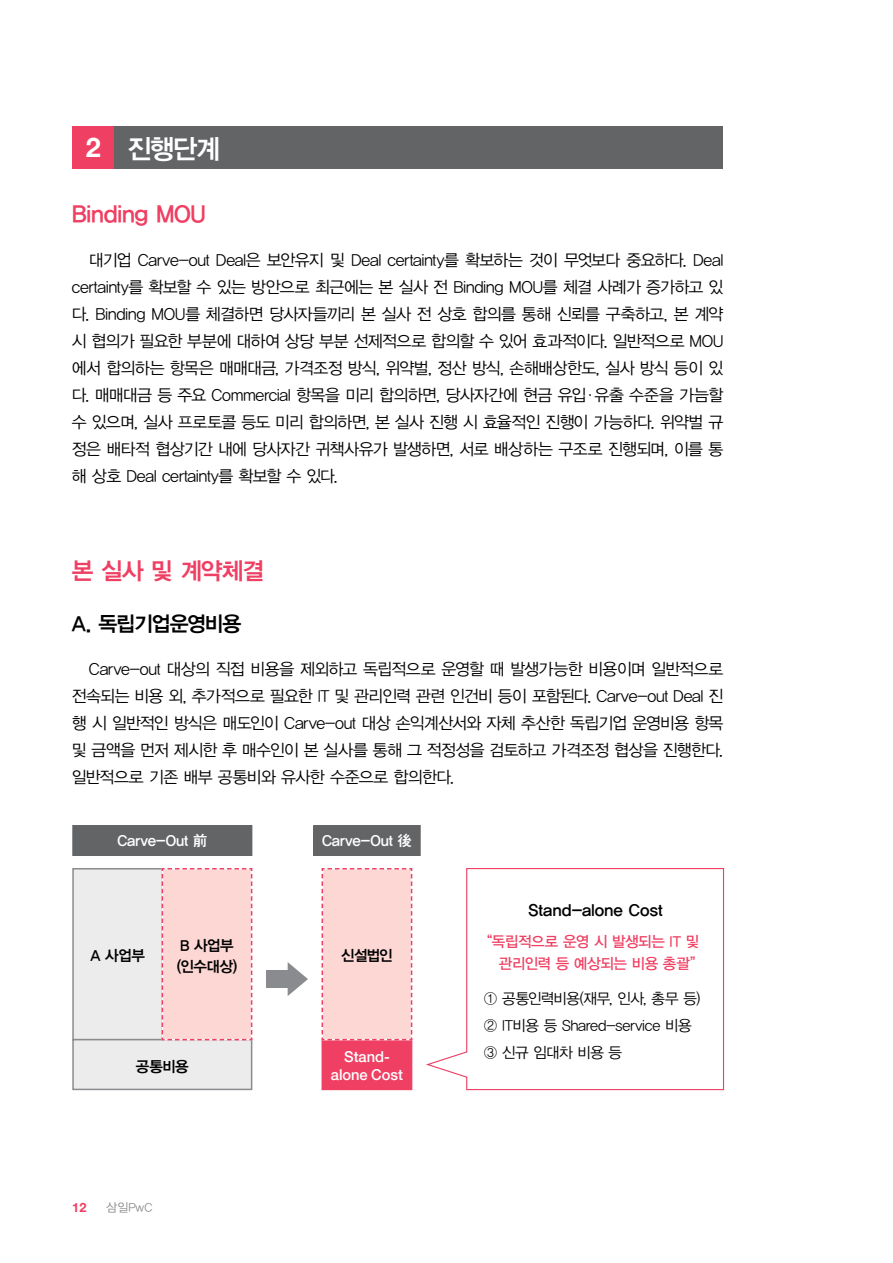
<style>
.page{position:relative;width:893px;height:1263px;background:#fff}
.page>*{position:absolute;margin:0;border:0;box-sizing:border-box;transform-origin:0 0}
.t1{font:27px "YDVYGO34";color:#fff}
.t2{font:24px "YDVYGO34";letter-spacing:-.03em;color:#ef3f62}
.t3{font:21px "YDVYGO34";letter-spacing:-.06em;color:#000}
.t4{font:16.5px/27px "YDVYGO32";letter-spacing:-.035em;color:#000;text-align:justify}
.t5{font:16.5px "YDVYGO34";color:#000}
.t6{font:15px/26.7px "YDVYGO32";letter-spacing:-.02em;color:#000}
.t7{font:15px/22.5px "YDVYGO33";letter-spacing:-.025em;color:#ef3f62;text-align:center}
.t8{font:15px/21px "YDVYGO34";letter-spacing:-.035em;color:#000}
.t9{font:15px "YDVYGO34";letter-spacing:-.015em;color:#fff}
.t10{font:500 15px/18px "Helvetica Neue LT Pro";letter-spacing:-.005em;color:#fff;text-align:center}
.t11{font:700 12.75px "Helvetica Neue LT Pro";color:#ef3f62}
.t12{font:12px "YDVYGO32";color:#898b8e}
.s1{font-family:"Helvetica Neue LT Pro";font-weight:700}
</style>
<div class="page">
<div style="left:72px;top:126px;width:42px;height:43px;background:#ef3f62"></div>
<div style="left:114px;top:126px;width:609px;height:43px;background:#626466"></div>
<div style="left:73px;top:826px;width:179px;height:29px;background:#626466"></div>
<div style="left:72px;top:825px;width:180px;height:31px;border:2px solid #626466"></div>
<div style="left:73px;top:869px;width:89px;height:171px;background:#ececed"></div>
<div style="left:72px;top:868px;width:91px;height:172px;border:2px solid #898b8e"></div>
<div style="left:73px;top:1040px;width:179px;height:49px;background:#ececed"></div>
<div style="left:72px;top:1039px;width:180px;height:51px;border:2px solid #898b8e"></div>
<svg style="left:161px;top:868px;width:92px;height:173px;background:#fbd3d1"></svg>
<div style="left:322px;top:1040px;width:90px;height:49px;background:#ef3f62"></div>
<div style="left:322px;top:1039px;width:90px;height:51px;border:2px solid #ef3f62"></div>
<svg style="left:321px;top:868px;width:92px;height:173px;background:#fbd3d1"></svg>
<div style="left:314px;top:826px;width:106px;height:29px;background:#626466"></div>
<div style="left:313px;top:825px;width:108px;height:31px;border:2px solid #626466"></div>
<div style="left:266px;top:970px;width:23px;height:18px;background:#898b8e"></div>
<svg style="left:288px;top:962px;width:20px;height:34px"></svg>
<svg style="left:426px;top:868px;width:299px;height:223px"></svg>
<h1 class="t1" style="left:86px;top:131px;width:136px"><span class="s1">2</span> 진행단계</h1>
<h2 class="t2" style="left:72px;top:198px;width:135px">Binding MOU</h2>
<p class="t4" style="left:72px;top:246px;width:653px;text-indent:17px">대기업 Carve-out Deal은 보안유지 및 Deal certainty를 확보하는 것이 무엇보다 중요하다. Deal certainty를 확보할 수 있는 방안으로 최근에는 본 실사 전 Binding MOU를 체결 사례가 증가하고 있 다. Binding MOU를 체결하면 당사자들끼리 본 실사 전 상호 합의를 통해 신뢰를 구축하고, 본 계약 시 협의가 필요한 부분에 대하여 상당 부분 선제적으로 합의할 수 있어 효과적이다. 일반적으로 MOU 에서 합의하는 항목은 매매대금, 가격조정 방식, 위약벌, 정산 방식, 손해배상한도, 실사 방식 등이 있 다. 매매대금 등 주요 Commercial 항목을 미리 합의하면, 당사자간에 현금 유입·유출 수준을 가늠할 수 있으며, 실사 프로토콜 등도 미리 합의하면, 본 실사 진행 시 효율적인 진행이 가능하다. 위약벌 규 정은 배타적 협상기간 내에 당사자간 귀책사유가 발생하면, 서로 배상하는 구조로 진행되며, 이를 통 해 상호 Deal certainty를 확보할 수 있다.</p>
<h2 class="t2" style="left:72px;top:555px;width:194px">본 실사 및 계약체결</h2>
<p class="t3" style="left:72px;top:610px;width:171px">A. 독립기업운영비용</p>
<p class="t4" style="left:72px;top:655px;width:653px;text-indent:17px">Carve-out 대상의 직접 비용을 제외하고 독립적으로 운영할 때 발생가능한 비용이며 일반적으로 전속되는 비용 외, 추가적으로 필요한 IT 및 관리인력 관련 인건비 등이 포함된다. Carve-out Deal 진 행 시 일반적인 방식은 매도인이 Carve-out 대상 손익계산서와 자체 추산한 독립기업 운영비용 항목 및 금액을 먼저 제시한 후 매수인이 본 실사를 통해 그 적정성을 검토하고 가격조정 협상을 진행한다. 일반적으로 기존 배부 공통비와 유사한 수준으로 합의한다.</p>
<p class="t9" style="left:117px;top:830px;width:91px">Carve-Out 前</p>
<p class="t8" style="left:90px;top:944px;width:56px">A 사업부</p>
<p class="t8" style="left:177px;top:934px;width:62px">B 사업부 (인수대상)</p>
<p class="t8" style="left:136px;top:1055px;width:54px">공통비용</p>
<p class="t11" style="left:72px;top:1199px;width:16px">12</p>
<p class="t12" style="left:106px;top:1199px;width:48px">삼일PwC</p>
<p class="t9" style="left:322px;top:830px;width:91px">Carve-Out 後</p>
<p class="t8" style="left:341px;top:944px;width:53px">신설법인</p>
<p class="t10" style="left:331px;top:1047px;width:73px">Stand&shy;alone Cost</p>
<p class="t5" style="left:529px;top:898px;width:136px">Stand-alone Cost</p>
<p class="t7" style="left:487px;top:929px;width:214px">“독립적으로 운영 시 발생되는 IT 및 관리인력 등 예상되는 비용 총괄”</p>
<p class="t6" style="left:484px;top:984px;width:218px">① 공통인력비용(재무, 인사, 총무 등)<br>② IT비용 등 Shared-service 비용<br>③ 신규 임대차 비용 등</p>
</div>
